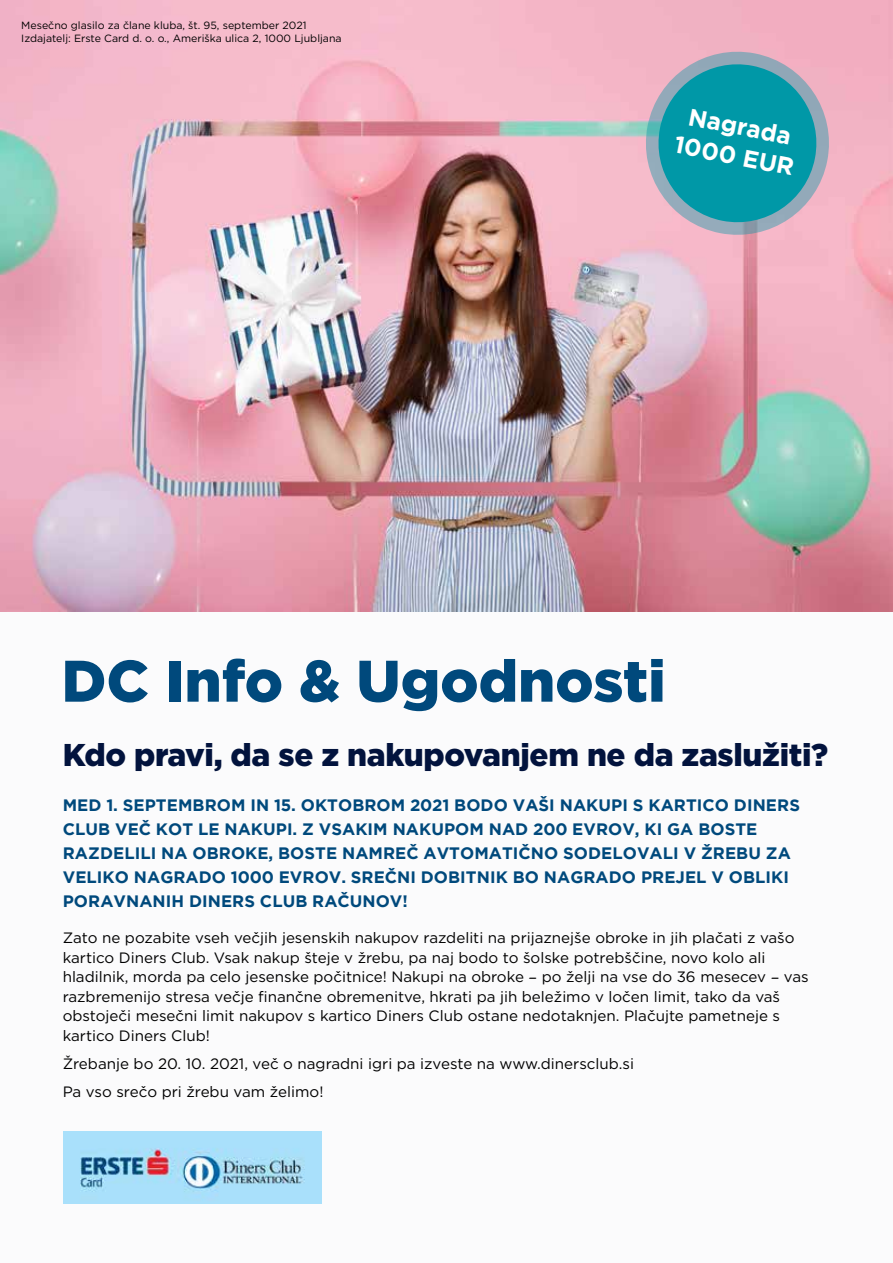
<style>
.page{position:relative;width:893px;height:1263px;background:#fff}
.page>*{position:absolute;margin:0;border:0;box-sizing:border-box;transform-origin:0 0}
.t1{font:900 58.5px "Gotham";color:#00497c}
.t2{font:900 31.5px "Gotham";letter-spacing:-.01em;color:#02133d}
.t3{font:700 24px/30px "Gotham";color:#fff;text-align:center}
.t4{font:700 16.5px/24px "Gotham";letter-spacing:.005em;color:#00497c}
.t5{font:15px/19.5px "Gotham";color:#000}
.t6{font:10.5px/13.5px "Gotham";color:#000}
.s1{font-family:"Erste";font-weight:500}
</style>
<div class="page">
<div style="left:0;top:0;width:892px;height:1263px;background:#fbfbfc"></div>
<img style="left:0;top:0;width:892px;height:611px">
<img style="left:63px;top:1131px;width:259px;height:72px">
<svg style="left:638px;top:44px;width:199px;height:199px;background:#69a4b4"></svg>
<p class="t6" style="left:21px;top:18px;width:322px">Mesečno glasilo za člane kluba, št. 95, september 2021<br>Izdajatelj: Erste Card d. o. o., Ameriška ulica 2, 1000 Ljubljana</p>
<h3 class="t3" style="left:683px;top:99px;width:123px;rotate:11deg">Nagrada<br>1000 EUR</h3>
<h1 class="t1" style="left:62px;top:641px;width:606px">DC Info &amp; Ugodnosti</h1>
<h2 class="t2" style="left:63px;top:733px;width:767px">Kdo pravi, da se z nakupovanjem ne da zaslužiti?</h2>
<p class="t4" style="left:63px;top:793px;width:739px">MED 1. SEPTEMBROM IN 15. OKTOBROM 2021 BODO VAŠI NAKUPI S KARTICO DINERS CLUB VEČ KOT LE NAKUPI. Z VSAKIM NAKUPOM NAD 200 EVROV, KI GA BOSTE RAZDELILI NA OBROKE, BOSTE NAMREČ AVTOMATIČNO SODELOVALI V ŽREBU ZA VELIKO NAGRADO 1000 EVROV. SREČNI DOBITNIK BO NAGRADO PREJEL V OBLIKI PORAVNANIH DINERS CLUB RAČUNOV!</p>
<p class="t5" style="left:63px;top:928px;width:747px">Zato ne pozabite vseh večjih jesenskih nakupov razdeliti na prijaznejše obroke in jih plačati z vašo kartico Diners Club. Vsak nakup šteje v žrebu, pa naj bodo to šolske potrebščine, novo kolo ali hladilnik, morda pa celo jesenske počitnice! Nakupi na obroke <span class="s1">–</span> po želji na vse do 36 mesecev <span class="s1">–</span> vas razbremenijo stresa večje finančne obremenitve, hkrati pa jih beležimo v ločen limit, tako da vaš obstoječi mesečni limit nakupov s kartico Diners Club ostane nedotaknjen. Plačujte pametneje s kartico Diners Club!</p>
<p class="t5" style="left:63px;top:1049px;width:573px;line-height:28px">Žrebanje bo 20. 10. 2021, več o nagradni igri pa izveste na www.dinersclub.si<br>Pa vso srečo pri žrebu vam želimo!</p>
</div>
